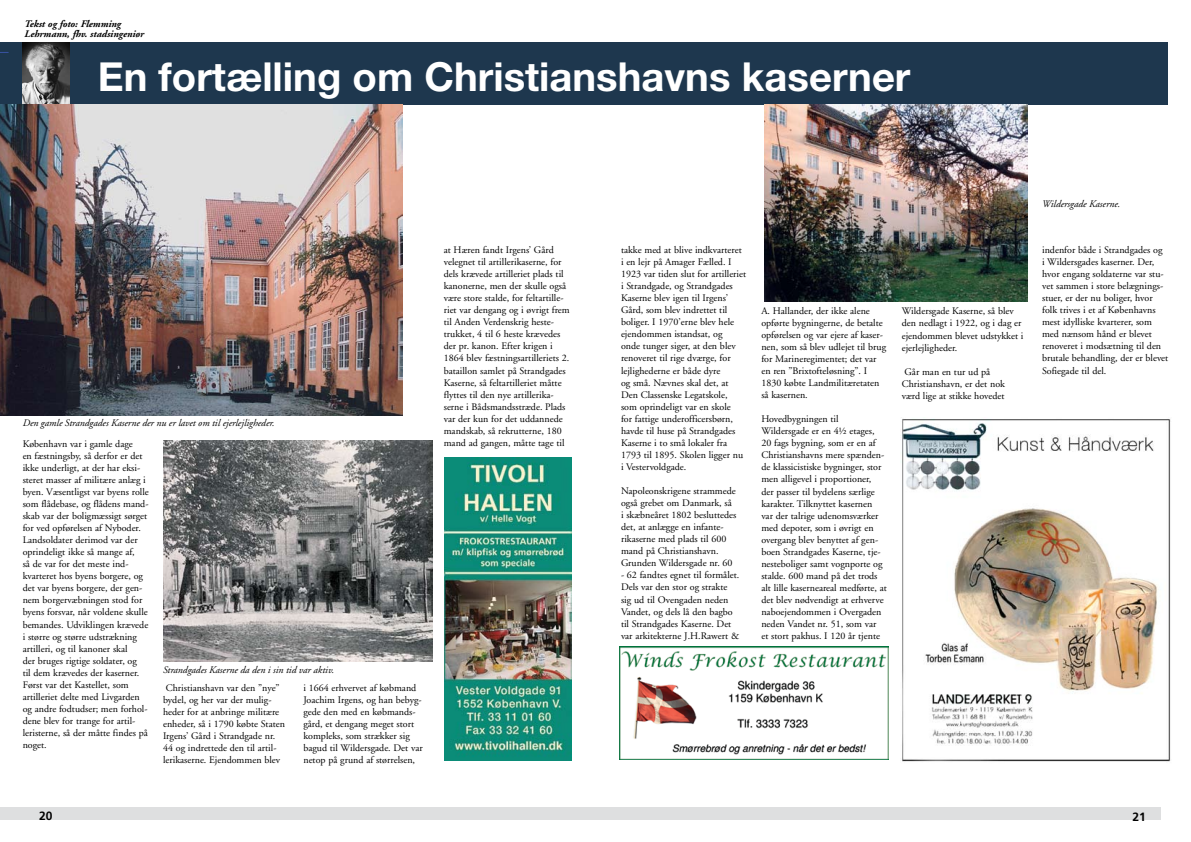
<style>
.page{position:relative;width:1191px;height:842px;background:#fff}
.page>*{position:absolute;margin:0;border:0;box-sizing:border-box;transform-origin:0 0}
.t1{font:700 40px "Helvetica Neue";color:#fff}
.t2{font:700 12px "Frutiger";color:#000}
.t3{font:10px/12px "Adobe Garamond";color:#000}
.t4{font:italic 10px "Adobe Garamond";color:#000}
.t5{font:italic 700 10px/10px "Adobe Garamond";color:#000}
</style>
<div class="page">
<div style="left:0;top:43px;width:1168px;height:62px;background:#1e374e"></div>
<div style="left:0;top:807px;width:1160px;height:12px;background:#dedfe0"></div>
<img style="left:23px;top:43px;width:47px;height:62px">
<img style="left:902px;top:419px;width:269px;height:343px">
<img style="left:444px;top:457px;width:127px;height:303px">
<img style="left:619px;top:646px;width:270px;height:114px">
<img style="left:0;top:105px;width:403px;height:311px">
<img style="left:163px;top:440px;width:269px;height:222px">
<img style="left:764px;top:105px;width:263px;height:196px">
<p class="t5" style="left:25px;top:19px;width:121px">Tekst og foto: Flemming<br>Lehrmann, fhv. stadsingeniør</p>
<h1 class="t1" style="left:98px;top:52px;width:814px">En fortælling om Christianshavns kaserner</h1>
<p class="t4" style="left:23px;top:418px;width:254px">Den gamle Strandgades Kaserne der nu er lavet om til ejerlejligheder.</p>
<p class="t3" style="left:23px;top:438px;width:128px">København var i gamle dage<br>en fæstningsby, så derfor er det ikke underligt, at der har eksi&shy;steret masser af militære anlæg i byen. Væsentligst var byens rolle som flådebase, og flådens mand&shy;skab var der boligmæssigt sørget for ved opførelsen af Nyboder.<br>Landsoldater derimod var der oprindeligt ikke så mange af,<br>så de var for det meste ind&shy;kvarteret hos byens borgere, og det var byens borgere, der gen&shy;nem borgervæbningen stod for byens forsvar, når voldene skulle bemandes. Udviklingen krævede i større og større udstrækning artilleri, og til kanoner skal<br>der bruges rigtige soldater, og<br>til dem krævedes der kaserner.<br>Først var det Kastellet, som artilleriet delte med Livgarden og andre fodtudser; men forhol&shy;dene blev for trange for artil&shy;leristerne, så der måtte findes på noget.</p>
<p class="t4" style="left:163px;top:665px;width:173px">Strandgades Kaserne da den i sin tid var aktiv.</p>
<p class="t3" style="left:163px;top:682px;width:123px">Christianshavn var den ”nye” bydel, og her var der mulig&shy;heder for at anbringe militære enheder, så i 1790 købte Staten<br>Irgens’ Gård i Strandgade nr.<br>44 og indrettede den til artil&shy;lerikaserne. Ejendommen blev</p>
<p class="t3" style="left:303px;top:682px;width:121px">i 1664 erhvervet af købmand<br>Joachim Irgens, og han bebyg&shy;gede den med en købmands&shy;gård, et dengang meget stort kompleks, som strækker sig bagud til Wildersgade. Det var netop på grund af størrelsen,</p>
<p class="t3" style="left:444px;top:244px;width:127px">at Hæren fandt Irgens’ Gård velegnet til artillerikaserne, for dels krævede artilleriet plads til kanonerne, men der skulle også være store stalde, for feltartille&shy;riet var dengang og i øvrigt frem til Anden Verdenskrig heste&shy;trukket, 4 til 6 heste krævedes der pr. kanon. Efter krigen i<br>1864 blev fæstningsartilleriets 2. bataillon samlet på Strandgades<br>Kaserne, så feltartilleriet måtte flyttes til den nye artillerika&shy;serne i Bådsmandsstræde. Plads var der kun for det uddannede mandskab, så rekrutterne, 180 mand ad gangen, måtte tage til</p>
<p class="t3" style="left:621px;top:244px;width:127px">takke med at blive indkvarteret i en lejr på Amager Fælled. I<br>1923 var tiden slut for artilleriet i Strandgade, og Strandgades<br>Kaserne blev igen til Irgens’<br>Gård, som blev indrettet til boliger. I 1970’erne blev hele ejendommen istandsat, og<br>onde tunger siger, at den blev renoveret til rige dværge, for lejlighederne er både dyre<br>og små. Nævnes skal det, at<br>Den Classenske Legatskole,<br>som oprindeligt var en skole<br>for fattige underofficersbørn, havde til huse på Strandgades<br>Kaserne i to små lokaler fra<br>1793 til 1895. Skolen ligger nu i Vestervoldgade.</p>
<p class="t3" style="left:621px;top:485px;width:117px">Napoleonskrigene strammede også grebet om Danmark, så i skæbneåret 1802 besluttedes det, at anlægge en infante&shy;rikaserne med plads til 600 mand på Christianshavn.<br>Grunden Wildersgade nr. 60</p>
<p class="t3" style="left:621px;top:569px;width:120px">- 62 fandtes egnet til formålet.<br>Dels var den stor og strakte sig ud til Ovengaden neden<br>Vandet, og dels lå den bagbo til Strandgades Kaserne. Det var arkitekterne J.H.Rawert &amp;</p>
<p class="t3" style="left:761px;top:305px;width:126px">A. Hallander, der ikke alene opførte bygningerne, de betalte opførelsen og var ejere af kaser&shy;nen, som så blev udlejet til brug for Marineregimentet; det var en ren ”Brixtofteløsning”. I<br>1830 købte Landmilitæretaten så kasernen.</p>
<p class="t3" style="left:761px;top:413px;width:127px">Hovedbygningen til<br>Wildersgade er en 4½ etages,<br>20 fags bygning, som er en af<br>Christianshavns mere spænden&shy;de klassicistiske bygninger, stor men alligevel i proportioner,<br>der passer til bydelens særlige karakter. Tilknyttet kasernen<br>var der talrige udenomsværker med depoter, som i øvrigt en overgang blev benyttet af gen&shy;boen Strandgades Kaserne, tje&shy;nesteboliger samt vognporte og stalde. 600 mand på det trods alt lille kaserneareal medførte, at det blev nødvendigt at erhverve naboejendommen i Overgaden neden Vandet nr. 51, som var<br>et stort pakhus. I 120 år tjente</p>
<p class="t3" style="left:901px;top:305px;width:123px">Wildersgade Kaserne, så blev den nedlagt i 1922, og i dag er ejendommen blevet udstykket i ejerlejligheder.</p>
<p class="t3" style="left:901px;top:366px;width:105px">Går man en tur ud på<br>Christianshavn, er det nok værd lige at stikke hovedet</p>
<p class="t4" style="left:1042px;top:199px;width:80px">Wildersgade Kaserne.</p>
<p class="t3" style="left:1042px;top:244px;width:128px">indenfor både i Strandgades og<br>i Wildersgades kaserner. Der, hvor engang soldaterne var stu&shy;vet sammen i store belægnings&shy;stuer, er der nu boliger, hvor folk trives i et af Københavns mest idylliske kvarterer, som med nænsom hånd er blevet renoveret i modsætning til den brutale behandling, der er blevet<br>Sofiegade til del.</p>
<p class="t2" style="left:44px;top:809px;width:15px">20</p>
<p class="t2" style="left:1134px;top:810px;width:15px">21</p>
<p class="t2" style="left:39px;top:809px;width:15px">20</p>
<p class="t2" style="left:1132px;top:810px;width:15px">21</p>
</div>
